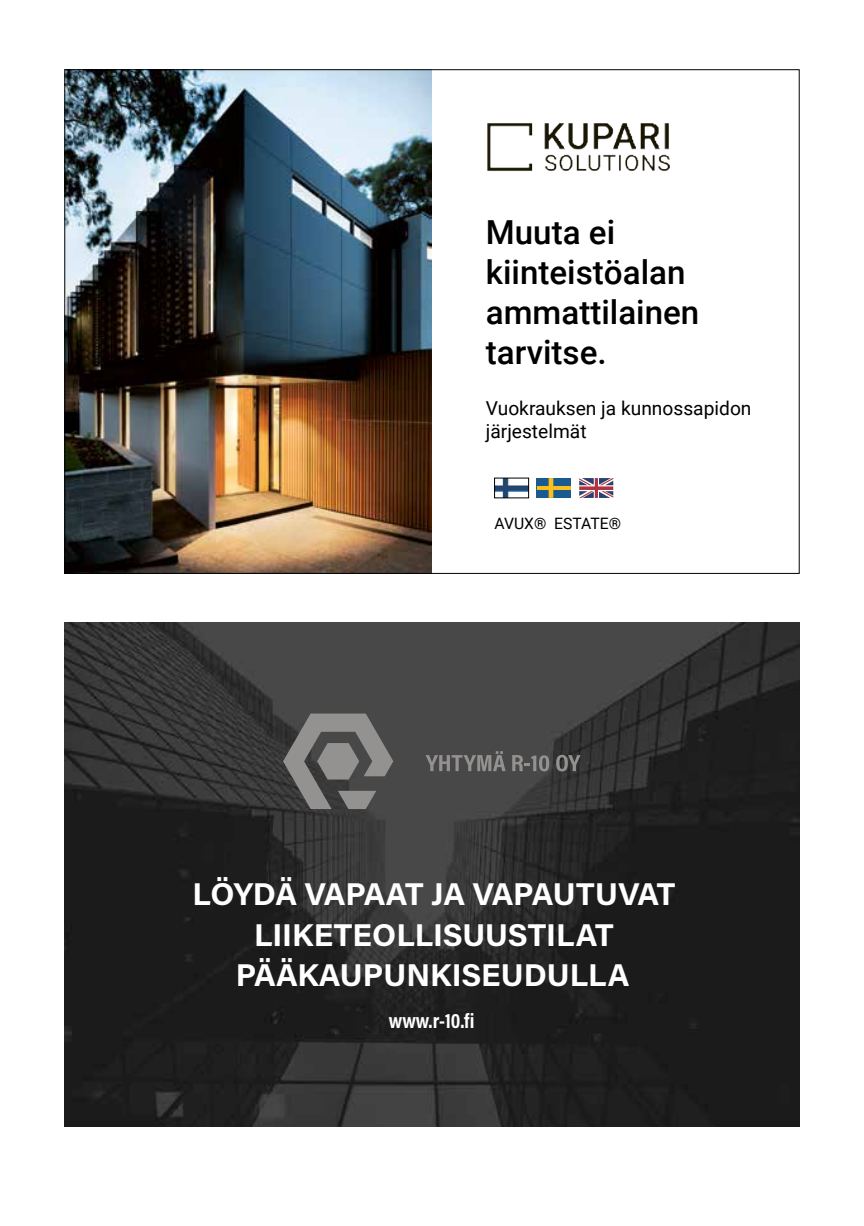
<style>
.page{position:relative;width:864px;height:1226px;background:#fff}
.page>*{position:absolute;margin:0;border:0;box-sizing:border-box;transform-origin:0 0}
.t1{font:500 33.07px/39.7px "Roboto";color:#000}
.t2{font:31.5px/40.2px "Acumin Variable Concept";letter-spacing:-.005em;color:#fff;text-align:center}
.t3{font:700 21px "Acumin Pro Cond";color:#fff}
.t4{font:19.25px/22.9px "Roboto";color:#000}
.t5{font:15.75px "Roboto";color:#000}
</style>
<div class="page">
<img style="left:66px;top:71px;width:365px;height:500px">
<svg style="left:536px;top:478px;width:34px;height:20px"></svg>
<img style="left:487px;top:123px;width:183px;height:48px">
<svg style="left:579px;top:478px;width:34px;height:20px"></svg>
<img style="left:496px;top:480px;width:30px;height:16px">
<img style="left:64px;top:622px;width:735px;height:504px">
<svg style="left:283px;top:713px;width:110px;height:96px;background:#6b6a69"></svg>
<svg style="left:425px;top:751px;width:80px;height:20px;background:#656463"></svg>
<svg style="left:512px;top:755px;width:37px;height:16px"></svg>
<svg style="left:556px;top:754px;width:24px;height:17px"></svg>
<p class="t1" style="left:485px;top:211px;width:215px">Muuta ei kiinteistöalan ammattilainen tarvitse.</p>
<p class="t4" style="left:485px;top:396px;width:267px">Vuokrauksen ja kunnossapidon järjestelmät</p>
<p class="t5" style="left:494px;top:512px;width:128px">AVUX® ESTATE®</p>
<p class="t2" style="left:192px;top:873px;width:484px">LÖYDÄ VAPAAT JA VAPAUTUVAT<br>LIIKETEOLLISUUSTILAT<br>PÄÄKAUPUNKISEUDULLA</p>
<p class="t3" style="left:389px;top:1006px;width:87px">www.r-10.fi</p>
</div>
